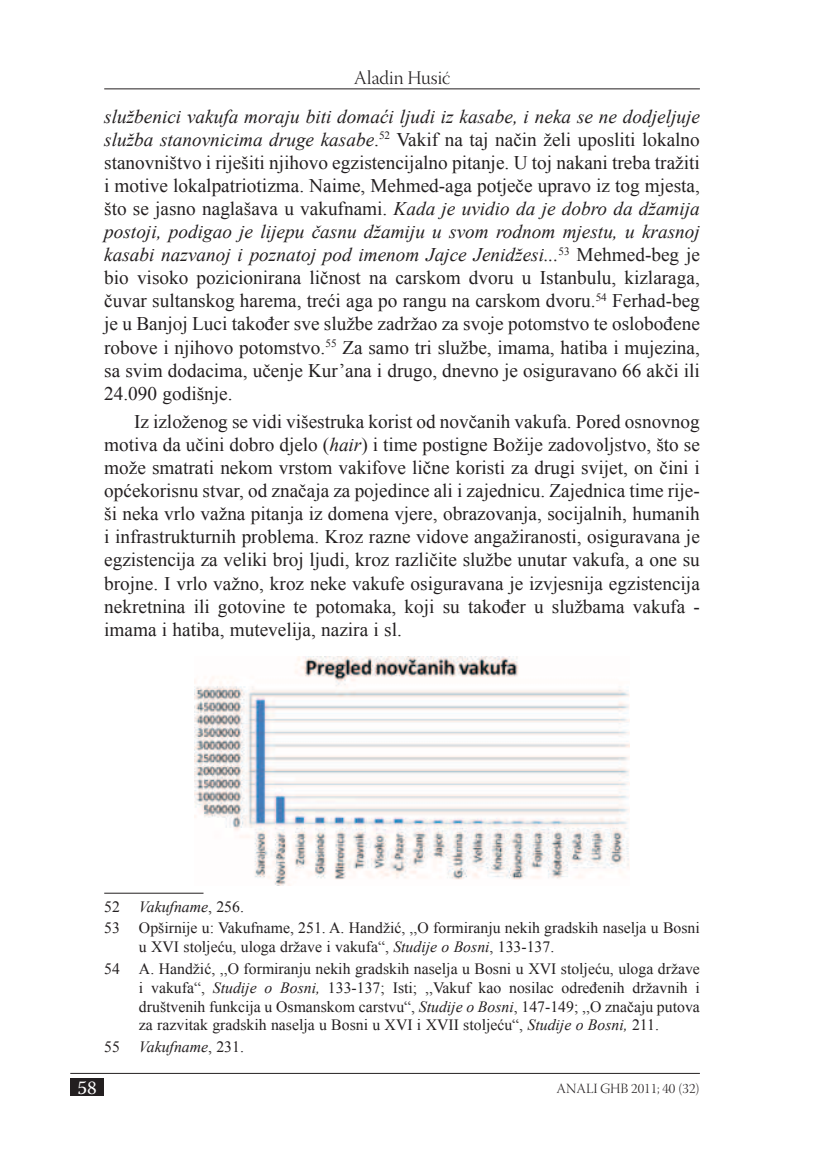
<style>
.page{position:relative;width:824px;height:1166px;background:#fff}
.page>*{position:absolute;margin:0;border:0;box-sizing:border-box;transform-origin:0 0}
.t1{font:19.25px/23.1px "Times New Roman";color:#231f20;text-align:justify}
.t2{font:19.25px "Warnock Pro Light Disp";color:#231f20}
.t3{font:19.25px "Warnock Pro";color:#fff}
.t4{font:15.75px/21.3px "Times New Roman";color:#231f20}
.t5{font:italic 15.75px "Times New Roman";color:#231f20}
.t6{font:14px "Warnock Pro Light Disp";color:#231f20}
.s1{font-style:italic}
.s2{font-style:normal}
</style>
<div class="page">
<hr style="left:104px;top:88px;width:595px;height:1px;background:#231f20">
<div style="left:70px;top:1078px;width:34px;height:18px;background:#231f20"></div>
<hr style="left:70px;top:1073px;width:629px;height:1px;background:#231f20">
<hr style="left:104px;top:893px;width:99px;height:1px;background:#231f20">
<img style="left:195px;top:656px;width:434px;height:229px">
<p class="t2" style="left:354px;top:67px;width:98px">Aladin Husić</p>
<p class="t1" style="left:104px;top:104px;width:597px"><span class="s1">službenici vakufa moraju biti domaći ljudi iz kasabe, i neka se ne dodjeljuje služba stanovnicima druge kasabe</span>.<sup>52</sup> Vakif na taj način želi uposliti lokalno stanovništvo i riješiti njihovo egzistencijalno pitanje. U toj nakani treba tražiti i motive lokalpatriotizma. Naime, Mehmed-aga potječe upravo iz tog mjesta, što se jasno naglašava u vakufnami. <span class="s1">Kada je uvidio da je dobro da džamija postoji, podigao je lijepu časnu džamiju u svom rodnom mjestu, u krasnoj kasabi nazvanoj i poznatoj pod imenom Jajce Jenidžesi...</span><sup>53</sup> Mehmed-beg je bio visoko pozicionirana ličnost na carskom dvoru u Istanbulu, kizlaraga, čuvar sultanskog harema, treći aga po rangu na carskom dvoru.<sup>54</sup> Ferhad-beg je u Banjoj Luci također sve službe zadržao za svoje potomstvo te oslobođene robove i njihovo potomstvo.<sup>55</sup> Za samo tri službe, imama, hatiba i mujezina, sa svim dodacima, učenje Kur’ana i drugo, dnevno je osiguravano 66 akči ili 24.090 godišnje.</p>
<p class="t1" style="left:104px;top:409px;width:597px;text-indent:30px">Iz izloženog se vidi višestruka korist od novčanih vakufa. Pored osnovnog motiva da učini dobro djelo (<span class="s1">hair</span>) i time postigne Božije zadovoljstvo, što se može smatrati nekom vrstom vakifove lične koristi za drugi svijet, on čini i općekorisnu stvar, od značaja za pojedince ali i zajednicu. Zajednica time rije&shy;ši neka vrlo važna pitanja iz domena vjere, obrazovanja, socijalnih, humanih i infrastrukturnih problema. Kroz razne vidove angažiranosti, osiguravana je egzistencija za veliki broj ljudi, kroz različite službe unutar vakufa, a one su brojne. I vrlo važno, kroz neke vakufe osiguravana je izvjesnija egzistencija nekretnina ili gotovine te potomaka, koji su također u službama vakufa - imama i hatiba, mutevelija, nazira i sl.</p>
<p class="t4" style="left:104px;top:896px;width:597px">52 <span class="s1">Vakufname</span>, 256.<br>53 Opširnije u: Vakufname, 251. A. Handžić, ,,O formiranju nekih gradskih naselja u Bosni</p>
<p class="t4" style="left:104px;top:936px;width:597px;text-indent:35px">u XVI stoljeću, uloga države i vakufa“, <span class="s1">Studije o Bosni</span>, 133-137.<br>54 A. Handžić, ,,O formiranju nekih gradskih naselja u Bosni u XVI stoljeću, uloga države</p>
<p class="t4" style="left:139px;top:977px;width:562px;line-height:18.9px;text-align:justify">i vakufa“, <span class="s1">Studije o Bosni,</span> 133-137; Isti; ,,Vakuf kao nosilac određenih državnih i društvenih funkcija u Osmanskom carstvu“, <span class="s1">Studije o Bosni</span>, 147-149; ,,O značaju putova za razvitak gradskih naselja u Bosni u XVI i XVII stoljeću“, <span class="s1">Studije o Bosni,</span> 211.</p>
<p class="t5" style="left:104px;top:1036px;width:141px"><span class="s2">55</span> Vakufname<span class="s2">, 231.</span></p>
<p class="t3" style="left:78px;top:1076px;width:21px">58</p>
<p class="t6" style="left:556px;top:1081px;width:145px">ANALI GHB 2011; 40 (32)</p>
</div>
